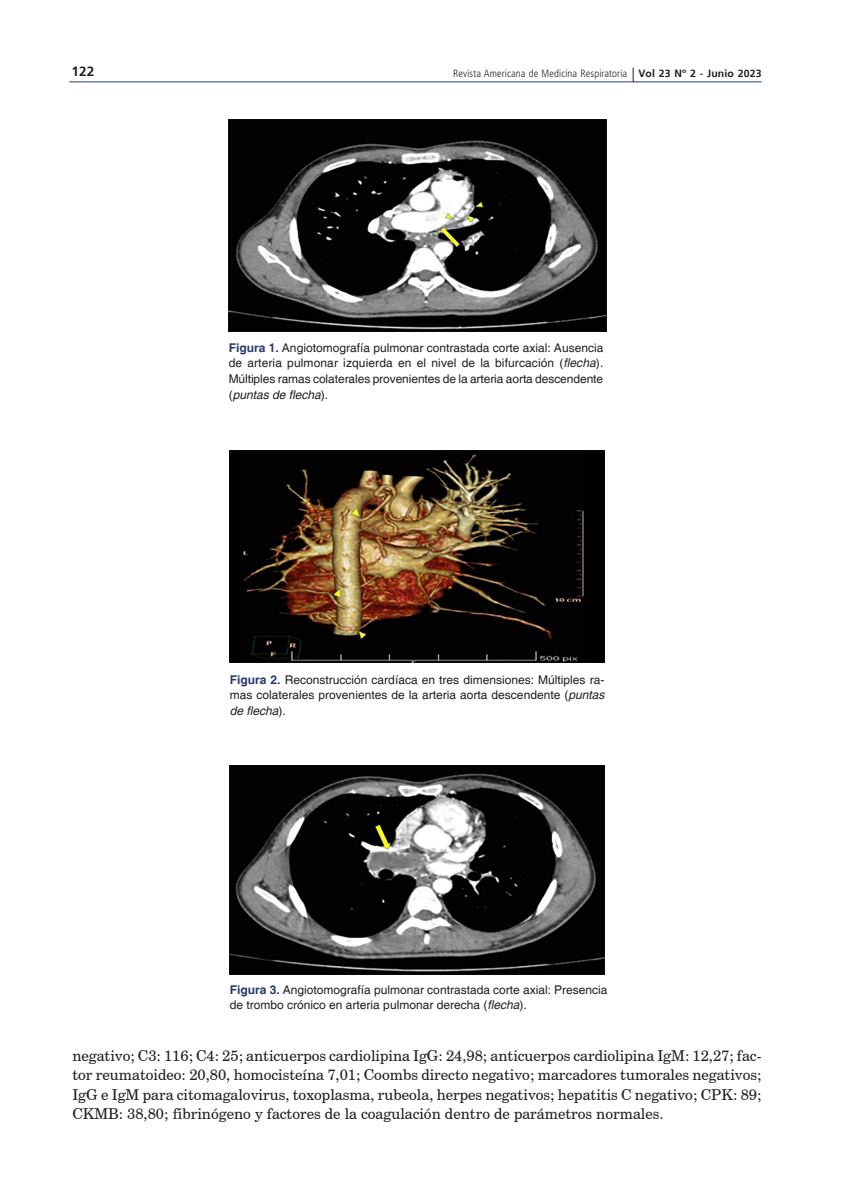
<style>
.page{position:relative;width:851px;height:1191px;background:#fff}
.page>*{position:absolute;margin:0;border:0;box-sizing:border-box;transform-origin:0 0}
.t1{font:15px/19.5px "Century Schoolbook BT";color:#231f20;text-align:justify}
.t2{font:700 13.5px "Frutiger";color:#231f20}
.t3{font:12px/15.8px "Helvetica";color:#231f20;text-align:justify}
.t4{font:300 condensed 10.5px "Frutiger LT Std";letter-spacing:.01em;color:#231f20}
.s1{font-family:"Frutiger";font-weight:700;font-stretch:normal}
.s2{font-weight:700;color:#253a71}
.s3{font-style:italic}
</style>
<div class="page">
<hr style="left:69px;top:81px;width:692px;height:1px;background:#253a71">
<svg style="left:632px;top:67px;width:1px;height:15px"></svg>
<img style="left:229px;top:119px;width:377px;height:212px">
<img style="left:229px;top:451px;width:375px;height:211px">
<img style="left:230px;top:765px;width:374px;height:210px">
<p class="t2" style="left:71px;top:63px;width:24px">122</p>
<p class="t4" style="left:453px;top:67px;width:310px">Revista Americana de Medicina Respiratoria <span class="s1">Vol 23 Nº 2 - Junio 2023</span></p>
<p class="t3" style="left:229px;top:340px;width:376px"><span class="s2">Figura 1.</span> Angiotomografía pulmonar contrastada corte axial: Ausencia de arteria pulmonar izquierda en el nivel de la bifurcación (<span class="s3">flecha</span>).<br>Múltiples ramas colaterales provenientes de la arteria aorta descendente (<span class="s3">puntas de flecha</span>).</p>
<p class="t3" style="left:230px;top:672px;width:376px"><span class="s2">Figura 2.</span> Reconstrucción cardíaca en tres dimensiones: Múltiples ra&shy;mas colaterales provenientes de la arteria aorta descendente (<span class="s3">puntas de flecha</span>).</p>
<p class="t3" style="left:230px;top:982px;width:379px"><span class="s2">Figura 3.</span> Angiotomografía pulmonar contrastada corte axial: Presencia de trombo crónico en arteria pulmonar derecha (<span class="s3">flecha</span>).</p>
<p class="t1" style="left:72px;top:1045px;width:690px">negativo; C3: 116; C4: 25; anticuerpos cardiolipina IgG: 24,98; anticuerpos cardiolipina IgM: 12,27; fac&shy;tor reumatoideo: 20,80, homocisteína 7,01; Coombs directo negativo; marcadores tumorales negativos; IgG e IgM para citomagalovirus, toxoplasma, rubeola, herpes negativos; hepatitis C negativo; CPK: 89; CKMB: 38,80; fibrinógeno y factores de la coagulación dentro de parámetros normales.</p>
</div>
